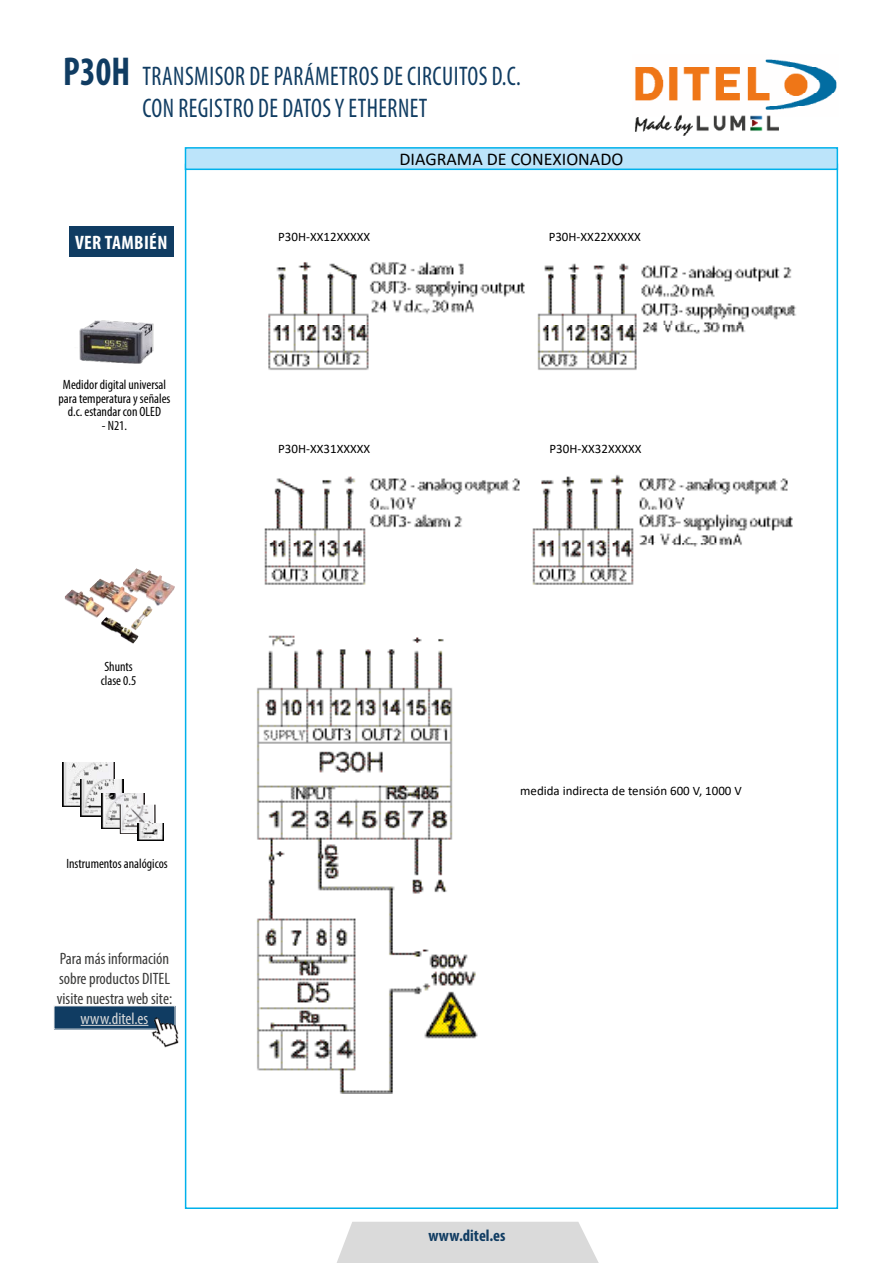
<style>
.page{position:relative;width:893px;height:1263px;background:#fff}
.page>*{position:absolute;margin:0;border:0;box-sizing:border-box;transform-origin:0 0}
.t1{font:condensed 27px/31.5px "Myriad Pro";letter-spacing:.02em;color:#103c62;text-align:center;scale:.9 1}
.t2{font:700 condensed 19.5px "Myriad Pro";letter-spacing:.02em;color:#fff}
.t3{font:18px "Calibri";color:#000}
.t4{font:condensed 16.5px/19.8px "Myriad Pro";color:#3c3c3b}
.t5{font:700 condensed 16.5px "Myriad Pro";color:#103c62}
.t6{font:condensed 16.5px "Myriad Pro";color:#dadada}
.t7{font:condensed 13.5px/13.5px "Myriad Pro";color:#000;text-align:center}
.t8{font:12.9px "Calibri";color:#000}
.s1{font-weight:700;font-size:40.5px}
</style>
<div class="page">
<svg style="left:337px;top:1222px;width:262px;height:41px;background:#dcdcdc"></svg>
<div style="left:185px;top:164px;width:653px;height:1045px;background:#fff;border:2px solid #00b1eb"></div>
<div style="left:185px;top:148px;width:652px;height:21px;background:#bce4fa"></div>
<div style="left:185px;top:147px;width:653px;height:23px;border:2px solid #00b1eb"></div>
<img style="left:256px;top:635px;width:222px;height:458px">
<img style="left:268px;top:262px;width:528px;height:108px">
<img style="left:79px;top:320px;width:75px;height:44px">
<img style="left:123px;top:568px;width:52px;height:38px">
<img style="left:264px;top:474px;width:529px;height:111px">
<img style="left:62px;top:762px;width:53px;height:45px">
<img style="left:80px;top:780px;width:44px;height:36px">
<img style="left:102px;top:794px;width:42px;height:35px">
<img style="left:120px;top:805px;width:36px;height:29px">
<img style="left:138px;top:823px;width:25px;height:17px">
<img style="left:635px;top:59px;width:202px;height:77px">
<div style="left:69px;top:227px;width:104px;height:30px;background:#103c62"></div>
<div style="left:54px;top:1006px;width:121px;height:23px;background:#103c62"></div>
<hr style="left:81px;top:1025px;width:67px;height:1px;background:#dadada">
<div style="left:54px;top:1005px;width:121px;height:24px;border:1px solid #ededed"></div>
<img style="left:145px;top:1010px;width:41px;height:43px">
<h1 class="t1" style="left:63px;top:60px;width:510px"><span class="s1">P30H</span> TRANSMISOR DE PARÁMETROS DE CIRCUITOS D.C.<br>CON REGISTRO DE DATOS Y ETHERNET</h1>
<h2 class="t2" style="left:75px;top:230px;width:94px">VER TAMBIÉN</h2>
<p class="t7" style="left:58px;top:378px;width:114px">Medidor digital universal para temperatura y señales d.c. estandar con OLED</p>
<p class="t7" style="left:102px;top:418px;width:27px">- N21.</p>
<p class="t7" style="left:101px;top:660px;width:37px;text-align:left">Shunts clase 0.5</p>
<p class="t7" style="left:66px;top:856px;width:103px">Instrumentos analógicos</p>
<p class="t4" style="left:57px;top:949px;width:117px">Para más información sobre productos DITEL visite nuestra web site:</p>
<p class="t6" style="left:81px;top:1008px;width:69px">www.ditel.es</p>
<h3 class="t3" style="left:399px;top:147px;width:225px">DIAGRAMA DE CONEXIONADO</h3>
<p class="t8" style="left:278px;top:227px;width:94px">P30H-XX12XXXXX</p>
<p class="t8" style="left:549px;top:227px;width:94px">P30H-XX22XXXXX</p>
<p class="t8" style="left:278px;top:440px;width:94px">P30H-XX31XXXXX</p>
<p class="t8" style="left:550px;top:439px;width:94px">P30H-XX32XXXXX</p>
<p class="t8" style="left:520px;top:782px;width:223px">medida indirecta de tensión 600 V, 1000 V</p>
<p class="t5" style="left:428px;top:1225px;width:79px">www.ditel.es</p>
</div>
